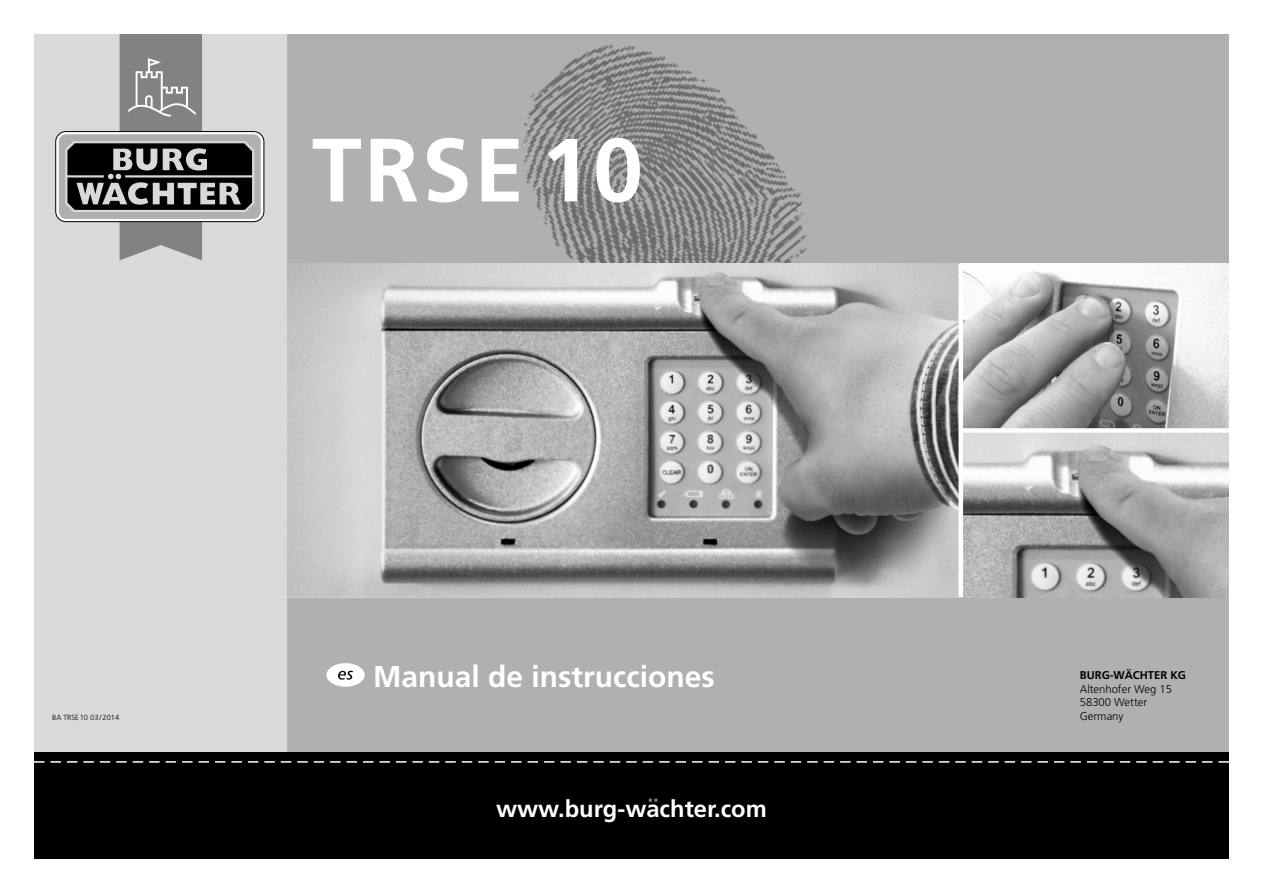
<style>
.page{position:relative;width:1263px;height:893px;background:#fff}
.page>*{position:absolute;margin:0;border:0;box-sizing:border-box;transform-origin:0 0}
.t1{font:700 89.55px "Frutiger";letter-spacing:.03em;color:#fff}
.t2{font:700 30px "Frutiger";color:#fff}
.t3{font:700 23.7px "Frutiger";color:#fff}
.t4{font:300 11.25px/13.5px "Frutiger";color:#000}
.t5{font:700 11.25px "Frutiger";color:#000}
.t6{font:300 7.5px "Frutiger";color:#000}
</style>
<div class="page">
<div style="left:34px;top:34px;width:1195px;height:825px;background:#d9d9da"></div>
<div style="left:287px;top:597px;width:942px;height:156px;background:#afb0b0"></div>
<div style="left:287px;top:34px;width:942px;height:230px;background:#afb0b0"></div>
<img style="left:432px;top:44px;width:444px;height:220px">
<div style="left:34px;top:753px;width:1195px;height:106px;background:#000"></div>
<svg style="left:34px;top:761px;width:1195px;height:2px"></svg>
<div style="left:59px;top:134px;width:202px;height:85px;background:#afb0b0;border-radius:7px"></div>
<svg style="left:65px;top:34px;width:189px;height:226px"></svg>
<img style="left:591px;top:264px;width:638px;height:333px">
<div style="left:326px;top:663px;width:39px;height:24px;background:#fff;border-radius:50%"></div>
<svg style="left:338px;top:671px;width:15px;height:9px"></svg>
<svg style="left:649px;top:799px;width:8px;height:3px"></svg>
<div style="left:958px;top:264px;width:5px;height:333px;background:#fff"></div>
<div style="left:961px;top:428px;width:268px;height:5px;background:#fff"></div>
<svg style="left:287px;top:264px;width:304px;height:333px"></svg>
<h1 class="t1" style="left:312px;top:118px;width:332px">TRSE 10</h1>
<h2 class="t2" style="left:373px;top:659px;width:343px">Manual de instrucciones</h2>
<p class="t5" style="left:1080px;top:669px;width:108px">BURG-WÄCHTER KG</p>
<p class="t4" style="left:1080px;top:682px;width:94px">Altenhofer Weg 15<br>58300 Wetter</p>
<p class="t6" style="left:52px;top:713px;width:69px">BA TRSE10 03/2014</p>
<p class="t4" style="left:1080px;top:709px;width:45px">Germany</p>
<h3 class="t3" style="left:496px;top:795px;width:272px">www.burg-wachter.com</h3>
</div>
